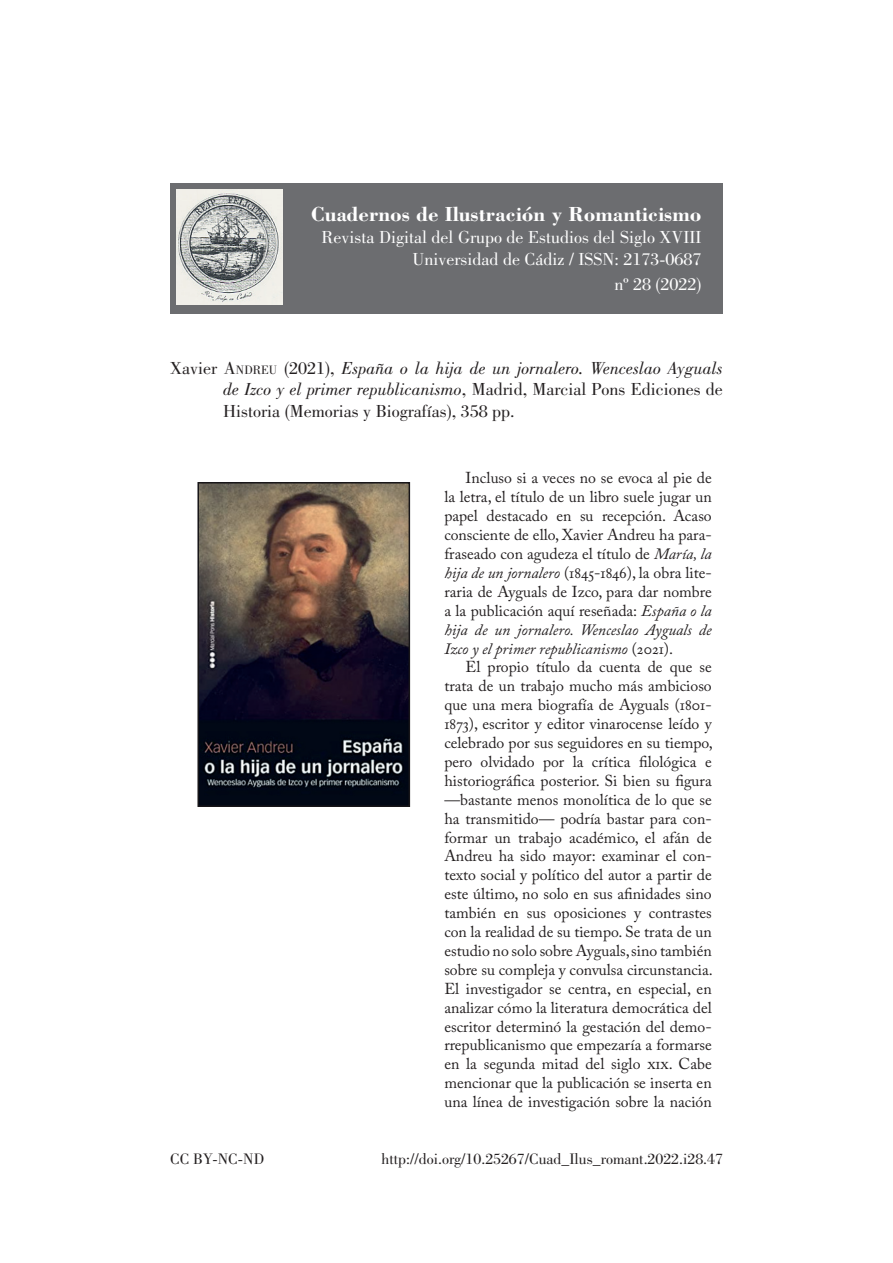
<style>
.page{position:relative;width:893px;height:1263px;background:#fff}
.page>*{position:absolute;margin:0;border:0;box-sizing:border-box;transform-origin:0 0}
.t1{font:700 21px "Bodoni Std";color:#fff}
.t2{font:18px/21.6px "Bodoni Std";color:#231f20;text-align:justify}
.t3{font:18px/21.6px "Bodoni Std";color:#fff;text-align:right}
.t4{font:15.75px/18.9px "Adobe Caslon Pro";color:#231f20;text-align:justify}
.t5{font:15.75px "Bodoni Std";color:#231f20}
.s1{font-style:inherit}
.s2{font-size:12.6px}
.s3{font-style:italic}
</style>
<div class="page">
<div style="left:170px;top:183px;width:553px;height:131px;background:#6c6d70"></div>
<img style="left:176px;top:189px;width:107px;height:115px">
<img style="left:200px;top:485px;width:207px;height:319px">
<div style="left:197px;top:482px;width:213px;height:325px;border:2px solid #171518"></div>
<h1 class="t1" style="left:311px;top:201px;width:392px">Cuadernos de Ilustración y Romanticismo</h1>
<p class="t3" style="left:322px;top:226px;width:381px">Revista Digital del Grupo de Estudios del Siglo XVIII<br>Universidad de Cádiz / ISSN: <span class="s1">2173-0687</span></p>
<p class="t3" style="left:615px;top:273px;width:89px">nº <span class="s1">2</span>8 (<span class="s1">2022</span>)</p>
<p class="t2" style="left:223px;top:357px;width:501px;text-indent:-53px">Xavier <span class="s1">A</span><span class="s2">NDREU</span> (2021), <span class="s3">España o la hija de un jornalero. Wenceslao Ayguals de Izco y el primer republicanismo</span>, Madrid, Marcial Pons Ediciones de Historia (Memorias y Biografías), 358 pp.</p>
<p class="t4" style="left:444px;top:468px;width:269px;text-indent:21px">Incluso si a veces no se evoca al pie de la letra, el título de un libro suele jugar un papel destacado en su recepción. Acaso consciente de ello, Xavier Andreu ha para&shy;fraseado con agudeza el título de <span class="s3">María, la hija de un jornalero</span> (1845-1846), la obra lite&shy;raria de Ayguals de Izco, para dar nombre a la publicación aquí reseñada: <span class="s3">España o la hija de un jornalero. Wenceslao Ayguals de Izco y el primer republicanismo</span> (2021).</p>
<p class="t4" style="left:444px;top:657px;width:270px;text-indent:21px">El propio título da cuenta de que se trata de un trabajo mucho más ambicioso que una mera biografía de Ayguals (1801- 1873), escritor y editor vinarocense leído y celebrado por sus seguidores en su tiempo, pero olvidado por la crítica filológica e historiográfica posterior. Si bien su figura —bastante menos monolítica de lo que se ha transmitido— podría bastar para con&shy;formar un trabajo académico, el afán de Andreu ha sido mayor: examinar el con&shy;texto social y político del autor a partir de este último, no solo en sus afinidades sino también en sus oposiciones y contrastes con la realidad de su tiempo. Se trata de un estudio no solo sobre Ayguals, sino también sobre su compleja y convulsa circunstancia.<br>El investigador se centra, en especial, en analizar cómo la literatura democrática del escritor determinó la gestación del demo&shy;rrepublicanismo que empezaría a formarse en la segunda mitad del siglo xix. Cabe mencionar que la publicación se inserta en una línea de investigación sobre la nación</p>
<p class="t5" style="left:170px;top:1150px;width:96px">CC BY-NC-ND</p>
<p class="t5" style="left:382px;top:1150px;width:343px">http://doi.org/10.25267/Cuad_Ilus_romant.2022.i28.47</p>
</div>
